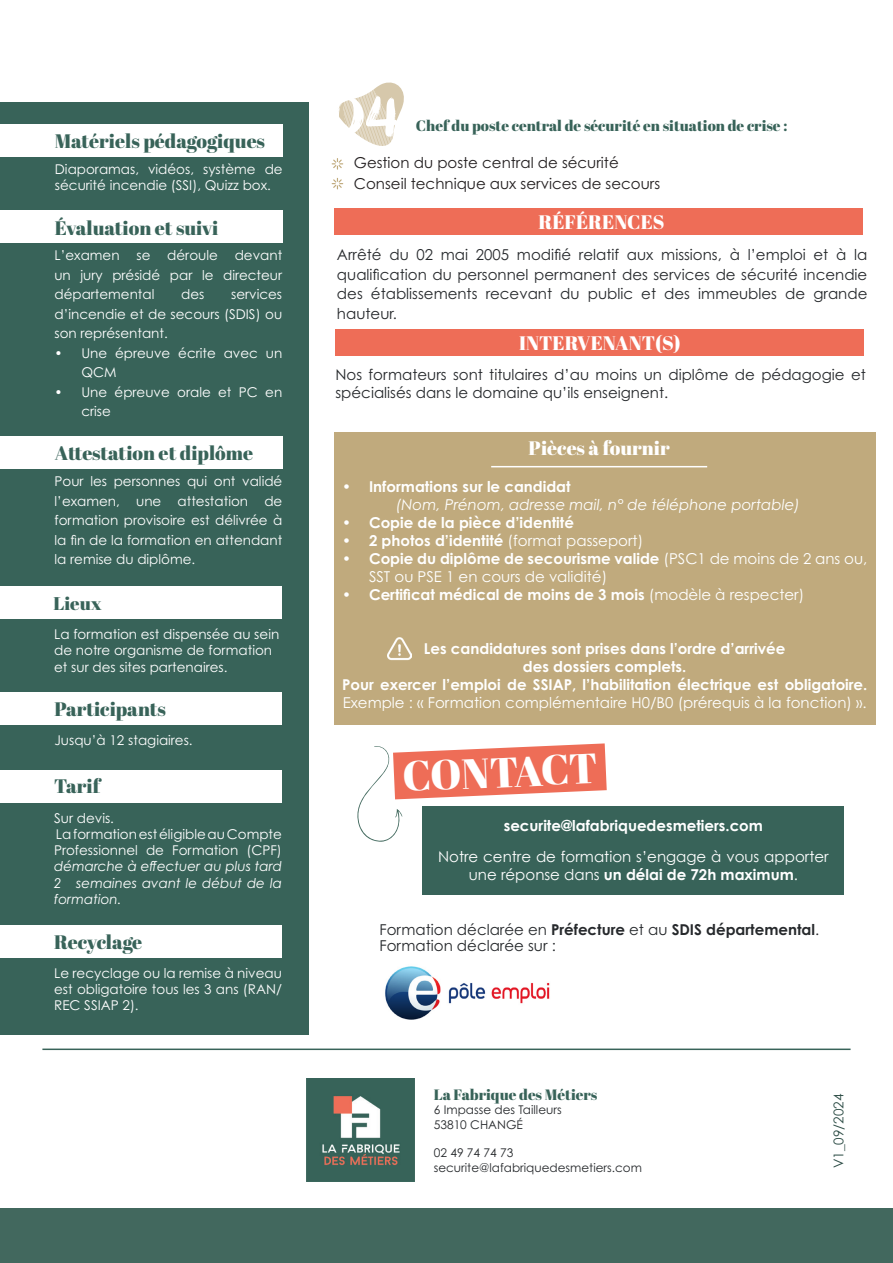
<style>
.page{position:relative;width:893px;height:1263px;background:#fff}
.page>*{position:absolute;margin:0;border:0;box-sizing:border-box;transform-origin:0 0}
.t1{font:60px "Ghiya Strokes";color:#fff}
.t2{font:42px "Abril Fatface";color:#fff}
.t3{font:19.5px "Abril Fatface";color:#386359}
.t4{font:19.5px "Abril Fatface";color:#fff}
.t5{font:18.3px "Abril Fatface";color:#386359}
.t6{font:700 15px/18px "Century Gothic Pro";color:#fff}
.t7{font:15px/19.5px "Century Gothic Pro";color:#26292c;text-align:justify}
.t8{font:15px/18px "Century Gothic Pro";color:#fff}
.t9{font:15px/18px "Century Gothic";color:#fff;text-align:center}
.t10{font:15px "Century Gothic Pro";color:#231f20}
.t11{font:15px "Abril Fatface";color:#386359}
.t12{font:700 15px "Century Gothic Pro";color:#26292c}
.t13{font:italic 15px "Century Gothic Pro";color:#fff}
.t14{font:700 15px "Century Gothic";color:#fff}
.t15{font:13.5px/19.5px "Century Gothic Pro";color:#fff}
.t16{font:italic 13.5px/16.2px "Century Gothic Pro";color:#fff;text-align:justify}
.t17{font:13.5px "Century Gothic";color:#2b4b44}
.t18{font:12px "Century Gothic Pro";color:#26292c}
.s1{font-weight:400}
.s2{font-weight:700}
.s3{font-style:normal}
</style>
<div class="page">
<div style="left:0;top:102px;width:309px;height:932px;background:#386359"></div>
<svg style="left:337px;top:82px;width:67px;height:64px"></svg>
<svg style="left:332px;top:158px;width:11px;height:12px"></svg>
<svg style="left:332px;top:178px;width:11px;height:11px"></svg>
<div style="left:0;top:125px;width:283px;height:32px;background:#fff"></div>
<div style="left:0;top:211px;width:282px;height:32px;background:#fff"></div>
<div style="left:0;top:437px;width:283px;height:32px;background:#fff"></div>
<div style="left:334px;top:432px;width:542px;height:292px;background:#c0aa7d"></div>
<hr style="left:491px;top:466px;width:216px;height:1px;background:#fff">
<div style="left:423px;top:806px;width:421px;height:88px;background:#386359"></div>
<svg style="left:357px;top:743px;width:250px;height:101px"></svg>
<div style="left:334px;top:208px;width:529px;height:27px;background:#ee6d57"></div>
<div style="left:335px;top:330px;width:529px;height:26px;background:#ee6d57"></div>
<img style="left:387px;top:637px;width:25px;height:24px">
<div style="left:0;top:587px;width:282px;height:32px;background:#fff"></div>
<div style="left:0;top:692px;width:282px;height:33px;background:#fff"></div>
<div style="left:0;top:770px;width:282px;height:32px;background:#fff"></div>
<div style="left:0;top:925px;width:282px;height:32px;background:#fff"></div>
<hr style="left:42px;top:1048px;width:808px;height:2px;background:#386359">
<img style="left:385px;top:966px;width:165px;height:54px">
<img style="left:306px;top:1078px;width:108px;height:104px">
<div style="left:0;top:1209px;width:893px;height:54px;background:#42685e"></div>
<p class="t3" style="left:55px;top:127px;width:212px">Matériels pédagogiques</p>
<p class="t15" style="left:55px;top:161px;width:229px;line-height:16.2px">Diaporamas, vidéos, système de sécurité incendie (SSI), Quizz box.</p>
<p class="t3" style="left:55px;top:215px;width:165px">Évaluation et suivi</p>
<p class="t15" style="left:54px;top:245px;width:229px;text-align:justify">L’examen se déroule devant un jury présidé par le directeur départemental</p>
<p class="t15" style="left:54px;top:284px;width:229px;text-align:justify;text-indent:177px">services d’incendie et de secours (SDIS) ou son représentant.</p>
<p class="t15" style="left:81px;top:343px;width:202px;text-indent:-27px">• Une épreuve écrite avec un<br>QCM</p>
<p class="t15" style="left:81px;top:382px;width:202px;text-indent:-27px">• Une épreuve orale et PC en crise</p>
<p class="t15" style="left:181px;top:284px;width:25px">des</p>
<p class="t3" style="left:55px;top:439px;width:200px">Attestation et diplôme</p>
<p class="t1" style="left:328px;top:89px;width:74px">04</p>
<p class="t11" style="left:416px;top:115px;width:373px">Chef du poste central de sécurité en situation de crise :</p>
<p class="t10" style="left:354px;top:154px;width:266px">Gestion du poste central de sécurité</p>
<p class="t10" style="left:354px;top:175px;width:308px">Conseil technique aux services de secours</p>
<p class="t4" style="left:538px;top:208px;width:127px">RÉFÉRENCES</p>
<p class="t7" style="left:337px;top:245px;width:532px">Arrêté du 02 mai 2005 modifié relatif aux missions, à l’emploi et à la qualification du personnel permanent des services de sécurité incendie des établissements recevant du public et des immeubles de grande hauteur.</p>
<p class="t4" style="left:519px;top:330px;width:163px">INTERVENANT(S)</p>
<p class="t7" style="left:335px;top:365px;width:532px;line-height:18px">Nos formateurs sont titulaires d’au moins un diplôme de pédagogie et spécialisés dans le domaine qu’ils enseignent.</p>
<p class="t4" style="left:529px;top:435px;width:143px">Pièces à fournir</p>
<p class="t15" style="left:55px;top:471px;width:229px;text-align:justify">Pour les personnes qui ont validé l’examen, une attestation de formation provisoire est délivrée à la fin de la formation en attendant la remise du diplôme.</p>
<p class="t6" style="left:342px;top:478px;width:230px">• Informations sur le candidat</p>
<p class="t13" style="left:396px;top:496px;width:405px">(Nom, Prénom, adresse mail, n° de téléphone portable)</p>
<p class="t6" style="left:342px;top:514px;width:233px">• Copie de la pièce d’identité</p>
<p class="t6" style="left:342px;top:532px;width:303px">• 2 photos d’identité <span class="s1">(format passeport)</span></p>
<p class="t8" style="left:369px;top:550px;width:500px;text-indent:-27px"><span class="s2">• Copie du diplôme de secourisme valide</span> (PSC1 de moins de 2 ans ou,<br>SST ou PSE 1 en cours de validité)</p>
<p class="t6" style="left:342px;top:586px;width:464px">• Certificat médical de moins de 3 mois <span class="s1">(modèle à respecter)</span></p>
<p class="t6" style="left:424px;top:640px;width:363px">Les candidatures sont prises dans l’ordre d’arrivée</p>
<p class="t6" style="left:523px;top:658px;width:165px">des dossiers complets.</p>
<p class="t6" style="left:342px;top:676px;width:527px">Pour exercer l’emploi de SSIAP, l’habilitation électrique est obligatoire.<br><span class="s1">Exemple : « Formation complémentaire H0/B0 (prérequis à la fonction) ».</span></p>
<p class="t5" style="left:53px;top:590px;width:50px">Lieux</p>
<p class="t15" style="left:54px;top:626px;width:227px;line-height:16.2px">La formation est dispensée au sein de notre organisme de formation et sur des sites partenaires.</p>
<p class="t3" style="left:54px;top:695px;width:113px">Participants</p>
<p class="t15" style="left:54px;top:730px;width:140px">Jusqu’à 12 stagiaires.</p>
<p class="t3" style="left:54px;top:773px;width:48px">Tarif</p>
<p class="t15" style="left:54px;top:808px;width:61px">Sur devis.</p>
<p class="t16" style="left:54px;top:826px;width:229px"><span class="s3">La formation est éligible au Compte Professionnel de Formation (CPF) </span>démarche à effectuer au plus tard 2 semaines avant le début de la formation.</p>
<p class="t3" style="left:54px;top:928px;width:90px">Recyclage</p>
<p class="t15" style="left:54px;top:965px;width:229px;line-height:16.2px;text-align:justify">Le recyclage ou la remise à niveau est obligatoire tous les 3 ans (RAN/ REC SSIAP 2).</p>
<p class="t2" style="left:402px;top:746px;width:197px;rotate:-2deg">CONTACT</p>
<p class="t14" style="left:504px;top:814px;width:261px">securite@lafabriquedesmetiers.com</p>
<p class="t9" style="left:438px;top:847px;width:392px">Notre centre de formation s’engage à vous apporter une réponse dans <span class="s2">un délai de 72h maximum</span>.</p>
<p class="t12" style="left:379px;top:920px;width:441px"><span class="s1">Formation déclarée en</span> Préfecture <span class="s1">et au</span> SDIS départemental<span class="s1">.</span></p>
<p class="t7" style="left:379px;top:935px;width:178px">Formation déclarée sur :</p>
<p class="t11" style="left:434px;top:1084px;width:165px">La Fabrique des Métiers</p>
<p class="t18" style="left:434px;top:1102px;width:130px">6 Impasse des Tailleurs</p>
<p class="t18" style="left:434px;top:1117px;width:91px">53810 CHANGÉ</p>
<p class="t18" style="left:434px;top:1146px;width:81px">02 49 74 74 73</p>
<p class="t18" style="left:434px;top:1160px;width:210px">securite@lafabriquedesmetiers.com</p>
<p class="t17" style="left:829px;top:1168px;width:76px;rotate:-90deg">V1_09/2024</p>
</div>
